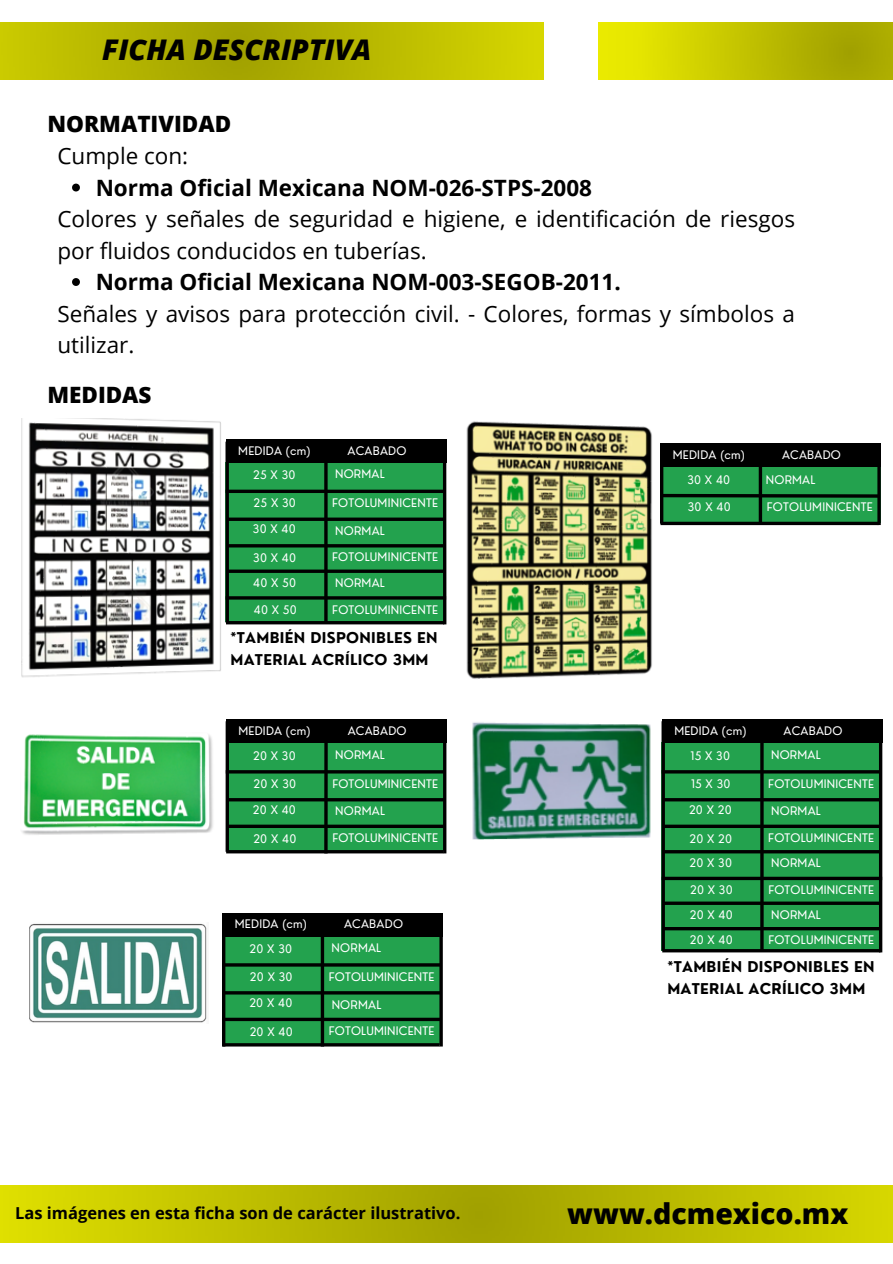
<style>
.page{position:relative;width:893px;height:1264px;background:#fff}
.page>*{position:absolute;margin:0;border:0;box-sizing:border-box;transform-origin:0 0}
.t1{font:italic 800 28.5px "Open Sans";color:#000}
.t2{font:800 28.5px "Open Sans";color:#000}
.t3{font:22.5px/31.5px "Open Sans";color:#000}
.t4{font:700 22.5px "Open Sans";color:#000}
.t5{font:800 22.5px "Open Sans";color:#000}
.t6{font:700 16.5px "Open Sans";color:#000}
.t7{font:700 14.55px/22.5px "Nourd";letter-spacing:.02em;color:#000}
.t8{font:11.55px/24.8px "Nourd";letter-spacing:.02em;color:#fff}
</style>
<div class="page">
<img style="left:0;top:1185px;width:892px;height:57px">
<img style="left:0;top:22px;width:543px;height:57px">
<img style="left:598px;top:22px;width:294px;height:58px">
<img style="left:21px;top:418px;width:214px;height:260px">
<div style="left:226px;top:462px;width:218px;height:159px;background:#23a24e"></div>
<div style="left:226px;top:439px;width:220px;height:23px;background:#000"></div>
<svg style="left:229px;top:489px;width:214px;height:4px"></svg>
<hr style="left:226px;top:544px;width:218px;height:3px;background:#000">
<hr style="left:226px;top:621px;width:218px;height:3px;background:#000">
<hr style="left:226px;top:596px;width:220px;height:3px;background:#000">
<svg style="left:229px;top:569px;width:214px;height:4px"></svg>
<svg style="left:229px;top:517px;width:214px;height:4px"></svg>
<hr style="left:443px;top:441px;width:3px;height:183px;background:#000">
<svg style="left:225px;top:441px;width:4px;height:181px"></svg>
<div style="left:660px;top:466px;width:220px;height:56px;background:#23a24e"></div>
<div style="left:660px;top:443px;width:220px;height:24px;background:#000"></div>
<svg style="left:663px;top:492px;width:218px;height:7px"></svg>
<svg style="left:660px;top:521px;width:217px;height:4px"></svg>
<hr style="left:877px;top:446px;width:3px;height:79px;background:#000">
<hr style="left:660px;top:448px;width:3px;height:75px;background:#000">
<img style="left:466px;top:421px;width:186px;height:258px">
<img style="left:21px;top:734px;width:192px;height:101px">
<img style="left:472px;top:722px;width:179px;height:117px">
<div style="left:226px;top:742px;width:218px;height:109px;background:#23a24e"></div>
<div style="left:226px;top:719px;width:220px;height:24px;background:#000"></div>
<hr style="left:226px;top:770px;width:219px;height:3px;background:#000">
<svg style="left:229px;top:824px;width:214px;height:4px"></svg>
<hr style="left:226px;top:850px;width:217px;height:3px;background:#000">
<hr style="left:226px;top:798px;width:218px;height:3px;background:#000">
<hr style="left:443px;top:723px;width:3px;height:130px;background:#000">
<svg style="left:225px;top:721px;width:4px;height:130px"></svg>
<div style="left:661px;top:742px;width:219px;height:209px;background:#23a24e"></div>
<div style="left:661px;top:719px;width:221px;height:24px;background:#000"></div>
<hr style="left:661px;top:770px;width:219px;height:3px;background:#000">
<svg style="left:665px;top:824px;width:213px;height:4px"></svg>
<hr style="left:760px;top:721px;width:3px;height:229px;background:#000">
<hr style="left:662px;top:927px;width:218px;height:3px;background:#000">
<hr style="left:662px;top:901px;width:218px;height:3px;background:#000">
<svg style="left:665px;top:876px;width:213px;height:4px"></svg>
<hr style="left:662px;top:850px;width:217px;height:3px;background:#000">
<hr style="left:662px;top:798px;width:218px;height:3px;background:#000">
<svg style="left:878px;top:743px;width:4px;height:209px"></svg>
<svg style="left:661px;top:721px;width:4px;height:229px"></svg>
<hr style="left:662px;top:949px;width:218px;height:3px;background:#000">
<div style="left:222px;top:935px;width:218px;height:109px;background:#23a24e"></div>
<div style="left:222px;top:912px;width:221px;height:24px;background:#000"></div>
<hr style="left:222px;top:963px;width:219px;height:3px;background:#000">
<svg style="left:225px;top:1017px;width:214px;height:4px"></svg>
<hr style="left:222px;top:1043px;width:217px;height:3px;background:#000">
<hr style="left:222px;top:991px;width:218px;height:3px;background:#000">
<svg style="left:439px;top:936px;width:4px;height:110px"></svg>
<hr style="left:222px;top:919px;width:3px;height:127px;background:#000">
<img style="left:29px;top:923px;width:178px;height:100px">
<svg style="left:72px;top:184px;width:8px;height:7px"></svg>
<svg style="left:72px;top:278px;width:8px;height:8px"></svg>
<hr style="left:324px;top:441px;width:3px;height:181px;background:#000">
<hr style="left:321px;top:919px;width:3px;height:127px;background:#000">
<svg style="left:324px;top:743px;width:4px;height:107px"></svg>
<svg style="left:758px;top:467px;width:4px;height:56px"></svg>
<h1 class="t1" style="left:102px;top:30px;width:271px">FICHA DESCRIPTIVA</h1>
<h2 class="t5" style="left:47px;top:108px;width:185px">NORMATIVIDAD</h2>
<h2 class="t3" style="left:57px;top:140px;width:132px">Cumple con:</h2>
<h2 class="t4" style="left:96px;top:172px;width:498px">Norma Oficial Mexicana NOM-026-STPS-2008</h2>
<h2 class="t3" style="left:57px;top:203px;width:739px">Colores y señales de seguridad e higiene, e identificación de riesgos por fluidos conducidos en tuberías.</h2>
<h2 class="t4" style="left:96px;top:266px;width:526px">Norma Oficial Mexicana NOM-003-SEGOB-2011.</h2>
<h2 class="t3" style="left:57px;top:297px;width:739px">Señales y avisos para protección civil. - Colores, formas y símbolos a utilizar.</h2>
<h2 class="t5" style="left:47px;top:379px;width:106px">MEDIDAS</h2>
<p class="t8" style="left:238px;top:438px;width:74px;text-align:center">MEDIDA (cm)<br>25 X 30</p>
<p class="t8" style="left:253px;top:490px;width:44px">25 X 30</p>
<p class="t8" style="left:253px;top:516px;width:44px">30 X 40</p>
<p class="t8" style="left:253px;top:545px;width:45px">30 X 40<br>40 X 50</p>
<p class="t8" style="left:254px;top:597px;width:45px">40 X 50</p>
<p class="t8" style="left:335px;top:438px;width:73px;line-height:23.5px;text-indent:13px">ACABADO<br>NORMAL</p>
<p class="t8" style="left:332px;top:490px;width:107px">FOTOLUMINICENTE</p>
<p class="t8" style="left:335px;top:518px;width:51px">NORMAL</p>
<p class="t8" style="left:332px;top:544px;width:107px">FOTOLUMINICENTE</p>
<p class="t8" style="left:335px;top:570px;width:51px">NORMAL</p>
<p class="t8" style="left:332px;top:597px;width:107px">FOTOLUMINICENTE</p>
<p class="t7" style="left:230px;top:626px;width:209px">*TAMBIÉN DISPONIBLES EN<br>MATERIAL ACRÍLICO 3MM</p>
<p class="t8" style="left:238px;top:718px;width:74px;text-align:center">MEDIDA (cm)<br>20 X 30</p>
<p class="t8" style="left:253px;top:770px;width:44px">20 X 30</p>
<p class="t8" style="left:253px;top:796px;width:44px">20 X 40</p>
<p class="t8" style="left:253px;top:825px;width:44px">20 X 40</p>
<p class="t8" style="left:335px;top:719px;width:73px;line-height:23.5px;text-indent:13px">ACABADO<br>NORMAL</p>
<p class="t8" style="left:332px;top:770px;width:107px">FOTOLUMINICENTE</p>
<p class="t8" style="left:335px;top:798px;width:51px">NORMAL</p>
<p class="t8" style="left:332px;top:825px;width:107px">FOTOLUMINICENTE</p>
<p class="t8" style="left:235px;top:911px;width:74px;text-align:center">MEDIDA (cm)<br>20 X 30</p>
<p class="t8" style="left:250px;top:963px;width:44px">20 X 30</p>
<p class="t8" style="left:249px;top:989px;width:44px">20 X 40</p>
<p class="t8" style="left:250px;top:1018px;width:44px">20 X 40</p>
<p class="t8" style="left:331px;top:912px;width:73px;line-height:23.5px;text-indent:13px">ACABADO<br>NORMAL</p>
<p class="t8" style="left:329px;top:963px;width:107px">FOTOLUMINICENTE</p>
<p class="t8" style="left:331px;top:991px;width:51px">NORMAL</p>
<p class="t8" style="left:329px;top:1018px;width:107px">FOTOLUMINICENTE</p>
<h3 class="t6" style="left:15px;top:1200px;width:447px">Las imágenes en esta ficha son de carácter ilustrativo.</h3>
<p class="t8" style="left:672px;top:442px;width:74px;text-align:center">MEDIDA (cm)<br>30 X 40</p>
<p class="t8" style="left:687px;top:494px;width:44px">30 X 40</p>
<p class="t8" style="left:765px;top:442px;width:77px;text-indent:16px">ACABADO<br>NORMAL</p>
<p class="t8" style="left:766px;top:494px;width:107px">FOTOLUMINICENTE</p>
<p class="t8" style="left:674px;top:718px;width:74px;text-align:center">MEDIDA (cm)<br>15 X 30</p>
<p class="t8" style="left:691px;top:770px;width:41px">15 X 30</p>
<p class="t8" style="left:689px;top:796px;width:44px">20 X 20</p>
<p class="t8" style="left:689px;top:825px;width:44px">20 X 20<br>20 X 30</p>
<p class="t8" style="left:689px;top:877px;width:44px">20 X 30<br>20 X 40</p>
<p class="t8" style="left:689px;top:927px;width:44px">20 X 40</p>
<p class="t8" style="left:771px;top:719px;width:73px;line-height:23.5px;text-indent:13px">ACABADO<br>NORMAL</p>
<p class="t8" style="left:768px;top:770px;width:107px">FOTOLUMINICENTE</p>
<p class="t8" style="left:771px;top:798px;width:51px">NORMAL</p>
<p class="t8" style="left:768px;top:825px;width:107px">FOTOLUMINICENTE</p>
<p class="t8" style="left:771px;top:850px;width:51px">NORMAL</p>
<p class="t8" style="left:768px;top:877px;width:107px">FOTOLUMINICENTE</p>
<p class="t8" style="left:771px;top:902px;width:51px">NORMAL</p>
<p class="t8" style="left:768px;top:927px;width:107px">FOTOLUMINICENTE</p>
<p class="t7" style="left:667px;top:955px;width:209px">*TAMBIÉN DISPONIBLES EN<br>MATERIAL ACRÍLICO 3MM</p>
<h1 class="t2" style="left:567px;top:1193px;width:282px">www.dcmexico.mx</h1>
</div>
